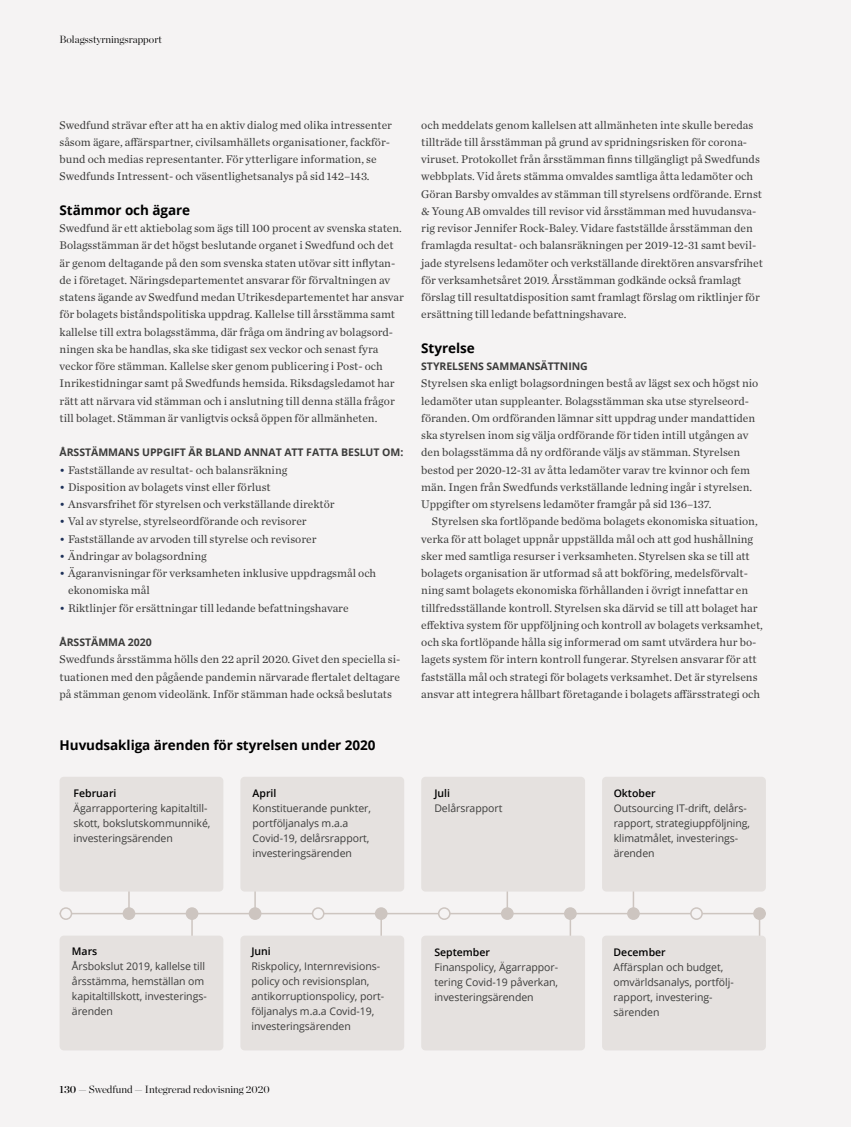
<style>
.page{position:relative;width:851px;height:1127px;background:#fff}
.page>*{position:absolute;margin:0;border:0;box-sizing:border-box;transform-origin:0 0}
.t1{font:700 13.5px "Open Sans";letter-spacing:-.005em;color:#000}
.t2{font:11.7px/17.2px "Chronicle Text G1";color:#3c3c3b}
.t3{font:10.5px/15px "Open Sans";letter-spacing:-.005em;color:#3c3c3b}
.t4{font:700 10.5px "Open Sans";letter-spacing:-.005em;color:#3c3c3b}
.t5{font:300 10.5px "Chronicle Display";color:#000}
.t6{font:600 10.5px "Open Sans";color:#000}
.s1{color:#1d3058}
.s2{font-family:"Chronicle Display Semi";font-weight:400}
</style>
<div class="page">
<div style="left:0;top:0;width:850px;height:1127px;background:#f5f3f3"></div>
<hr style="left:850px;top:0;width:1px;height:1127px;background:#f5f3f3">
<hr style="left:60px;top:913px;width:705px;height:1px;background:#cdc5c0">
<div style="left:60px;top:908px;width:11px;height:11px;background:#f5f3f3;border-radius:50%"></div>
<div style="left:60px;top:907px;width:12px;height:13px;border:2px solid #cdc5c0;border-radius:50%"></div>
<div style="left:312px;top:908px;width:12px;height:11px;background:#f5f3f3;border-radius:50%"></div>
<div style="left:312px;top:907px;width:12px;height:13px;border:2px solid #cdc5c0;border-radius:50%"></div>
<div style="left:438px;top:908px;width:12px;height:11px;background:#f5f3f3;border-radius:50%"></div>
<div style="left:438px;top:907px;width:12px;height:13px;border:2px solid #cdc5c0;border-radius:50%"></div>
<div style="left:690px;top:908px;width:12px;height:11px;background:#f5f3f3;border-radius:50%"></div>
<div style="left:690px;top:907px;width:12px;height:13px;border:2px solid #cdc5c0;border-radius:50%"></div>
<div style="left:123px;top:907px;width:12px;height:13px;background:#cdc5c0;border-radius:50%"></div>
<hr style="left:128px;top:882px;width:2px;height:32px;background:#cdc5c0">
<div style="left:186px;top:907px;width:12px;height:13px;background:#cdc5c0;border-radius:50%"></div>
<hr style="left:191px;top:916px;width:2px;height:33px;background:#cdc5c0">
<div style="left:249px;top:907px;width:12px;height:13px;background:#cdc5c0;border-radius:50%"></div>
<hr style="left:254px;top:881px;width:2px;height:32px;background:#cdc5c0">
<div style="left:375px;top:907px;width:12px;height:13px;background:#cdc5c0;border-radius:50%"></div>
<hr style="left:380px;top:916px;width:2px;height:33px;background:#cdc5c0">
<div style="left:627px;top:907px;width:12px;height:13px;background:#cdc5c0;border-radius:50%"></div>
<hr style="left:632px;top:880px;width:2px;height:33px;background:#cdc5c0">
<div style="left:564px;top:907px;width:12px;height:13px;background:#cdc5c0;border-radius:50%"></div>
<hr style="left:569px;top:913px;width:2px;height:33px;background:#cdc5c0">
<div style="left:501px;top:907px;width:12px;height:13px;background:#cdc5c0;border-radius:50%"></div>
<hr style="left:506px;top:880px;width:2px;height:33px;background:#cdc5c0">
<div style="left:753px;top:907px;width:12px;height:13px;background:#cdc5c0;border-radius:50%"></div>
<hr style="left:758px;top:913px;width:2px;height:32px;background:#cdc5c0">
<div style="left:60px;top:777px;width:163px;height:114px;background:#e5e1df;border-radius:4px"></div>
<div style="left:60px;top:935px;width:163px;height:115px;background:#e5e1df;border-radius:4px"></div>
<div style="left:240px;top:935px;width:164px;height:115px;background:#e5e1df;border-radius:4px"></div>
<div style="left:602px;top:777px;width:163px;height:114px;background:#e5e1df;border-radius:4px"></div>
<div style="left:240px;top:777px;width:164px;height:114px;background:#e5e1df;border-radius:4px"></div>
<div style="left:421px;top:777px;width:164px;height:114px;background:#e5e1df;border-radius:4px"></div>
<div style="left:421px;top:935px;width:164px;height:115px;background:#e5e1df;border-radius:4px"></div>
<div style="left:602px;top:935px;width:163px;height:115px;background:#e5e1df;border-radius:4px"></div>
<p class="t5" style="left:60px;top:31px;width:104px">Bolagsstyrningsrapport</p>
<p class="t2" style="left:60px;top:115px;width:334px">Swedfund strävar efter att ha en aktiv dialog med olika intressenter såsom ägare, affärspartner, civilsamhällets organisationer, fackför&shy;bund och medias representanter. För ytterligare information, se Swedfunds Intressent- och väsentlighetsanalys på sid 142–143.</p>
<p class="t1" style="left:60px;top:200px;width:132px">Stämmor och ägare</p>
<p class="t2" style="left:60px;top:219px;width:346px">Swedfund är ett aktiebolag som ägs till 100 procent av svenska staten.<br>Bolagsstämman är det högst beslutande organet i Swedfund och det är genom deltagande på den som svenska staten utövar sitt inflytan&shy;de i företaget. Näringsdepartementet ansvarar för förvaltningen av statens ägande av Swedfund medan Utrikesdepartementet har ansvar för bolagets biståndspolitiska uppdrag. Kallelse till årsstämma samt kallelse till extra bolagsstämma, där fråga om ändring av bolagsord&shy;ningen ska be handlas, ska ske tidigast sex veckor och senast fyra veckor före stämman. Kallelse sker genom publicering i Post- och Inrikestidningar samt på Swedfunds hemsida. Riksdagsledamot har rätt att närvara vid stämman och i anslutning till denna ställa frågor till bolaget. Stämman är vanligtvis också öppen för allmänheten.</p>
<p class="t4" style="left:60px;top:445px;width:345px">ÅRSSTÄMMANS UPPGIFT ÄR BLAND ANNAT ATT FATTA BESLUT OM:</p>
<p class="t2" style="left:60px;top:460px;width:229px"><span class="s1">•</span> Fastställande av resultat- och balansräkning</p>
<p class="t2" style="left:60px;top:478px;width:213px"><span class="s1">•</span> Disposition av bolagets vinst eller förlust</p>
<p class="t2" style="left:60px;top:495px;width:276px"><span class="s1">•</span> Ansvarsfrihet för styrelsen och verkställande direktör</p>
<p class="t2" style="left:60px;top:512px;width:249px"><span class="s1">•</span> Val av styrelse, styrelseordförande och revisorer</p>
<p class="t2" style="left:60px;top:529px;width:258px"><span class="s1">•</span> Fastställande av arvoden till styrelse och revisorer</p>
<p class="t2" style="left:60px;top:547px;width:148px"><span class="s1">•</span> Ändringar av bolagsordning</p>
<p class="t2" style="left:68px;top:564px;width:309px;text-indent:-9px"><span class="s1">•</span> Ägaranvisningar för verksamheten inklusive uppdragsmål och ekonomiska mål</p>
<p class="t2" style="left:60px;top:598px;width:290px"><span class="s1">•</span> Riktlinjer för ersättningar till ledande befattningshavare</p>
<p class="t4" style="left:60px;top:635px;width:94px">ÅRSSTÄMMA 2020</p>
<p class="t2" style="left:60px;top:650px;width:342px;text-align:justify">Swedfunds årsstämma hölls den 22 april 2020. Givet den speciella si&shy;tuationen med den pågående pandemin närvarade flertalet deltagare på stämman genom videolänk. Inför stämman hade också beslutats</p>
<p class="t1" style="left:60px;top:735px;width:317px">Huvudsakliga ärenden för styrelsen under 2020</p>
<p class="t6" style="left:74px;top:786px;width:44px">Februari</p>
<p class="t3" style="left:74px;top:801px;width:138px">Ägarrapportering kapitaltill&shy;skott, bokslutskommunniké, investeringsärenden</p>
<p class="t6" style="left:252px;top:786px;width:25px">April</p>
<p class="t3" style="left:252px;top:801px;width:120px">Konstituerande punkter, portföljanalys m.a.a<br>Covid-19, delårsrapport, investeringsärenden</p>
<p class="t2" style="left:421px;top:115px;width:343px">och meddelats genom kallelsen att allmänheten inte skulle beredas tillträde till årsstämman på grund av spridningsrisken för corona&shy;viruset. Protokollet från årsstämman finns tillgängligt på Swedfunds webbplats. Vid årets stämma omvaldes samtliga åtta ledamöter och Göran Barsby omvaldes av stämman till styrelsens ordförande. Ernst &amp; Young AB omvaldes till revisor vid årsstämman med huvudansva&shy;rig revisor Jennifer Rock-Baley. Vidare fastställde årsstämman den framlagda resultat- och balansräkningen per 2019-12-31 samt bevil&shy;jade styrelsens ledamöter och verkställande direktören ansvarsfrihet för verksamhetsåret 2019. Årsstämman godkände också framlagt förslag till resultatdisposition samt framlagt förslag om riktlinjer för ersättning till ledande befattningshavare.</p>
<p class="t1" style="left:421px;top:338px;width:55px">Styrelse</p>
<p class="t4" style="left:421px;top:359px;width:168px">STYRELSENS SAMMANSÄTTNING</p>
<p class="t2" style="left:421px;top:374px;width:338px">Styrelsen ska enligt bolagsordningen bestå av lägst sex och högst nio ledamöter utan suppleanter. Bolagsstämman ska utse styrelseord&shy;föranden. Om ordföranden lämnar sitt uppdrag under mandattiden ska styrelsen inom sig välja ordförande för tiden intill utgången av den bolagsstämma då ny ordförande väljs av stämman. Styrelsen bestod per 2020-12-31 av åtta ledamöter varav tre kvinnor och fem män. Ingen från Swedfunds verkställande ledning ingår i styrelsen.<br>Uppgifter om styrelsens ledamöter framgår på sid 136–137.</p>
<p class="t2" style="left:421px;top:512px;width:343px;text-indent:11px">Styrelsen ska fortlöpande bedöma bolagets ekonomiska situation, verka för att bolaget uppnår uppställda mål och att god hushållning sker med samtliga resurser i verksamheten. Styrelsen ska se till att bolagets organisation är utformad så att bokföring, medelsförvalt&shy;ning samt bolagets ekonomiska förhållanden i övrigt innefattar en tillfredsställande kontroll. Styrelsen ska därvid se till att bolaget har effektiva system för uppföljning och kontroll av bolagets verksamhet, och ska fortlöpande hålla sig informerad om samt utvärdera hur bo&shy;lagets system för intern kontroll fungerar. Styrelsen ansvarar för att fastställa mål och strategi för bolagets verksamhet. Det är styrelsens ansvar att integrera hållbart företagande i bolagets affärsstrategi och</p>
<p class="t6" style="left:434px;top:786px;width:17px">Juli</p>
<p class="t3" style="left:434px;top:801px;width:70px">Delårsrapport</p>
<p class="t6" style="left:613px;top:786px;width:43px">Oktober</p>
<p class="t3" style="left:613px;top:800px;width:138px">Outsourcing IT-drift, delårs&shy;rapport, strategiuppföljning, klimatmålet, investerings&shy;ärenden</p>
<p class="t6" style="left:72px;top:944px;width:27px">Mars</p>
<p class="t3" style="left:72px;top:958px;width:136px">Årsbokslut 2019, kallelse till årsstämma, hemställan om kapitaltillskott, investerings&shy;ärenden</p>
<p class="t6" style="left:251px;top:944px;width:21px">Juni</p>
<p class="t3" style="left:251px;top:958px;width:134px">Riskpolicy, Internrevisions&shy;policy och revisionsplan, antikorruptionspolicy, port&shy;följanalys m.a.a Covid-19, investeringsärenden</p>
<p class="t5" style="left:60px;top:1081px;width:211px"><span class="s2">130</span> — Swedfund — Integrerad redovisning 2020</p>
<p class="t6" style="left:434px;top:945px;width:57px">September</p>
<p class="t3" style="left:434px;top:959px;width:125px;text-align:justify">Finanspolicy, Ägarrappor&shy;tering Covid-19 påverkan, investeringsärenden</p>
<p class="t6" style="left:613px;top:945px;width:54px">December</p>
<p class="t3" style="left:613px;top:959px;width:122px">Affärsplan och budget, omvärldsanalys, portfölj&shy;rapport, investering&shy;särenden</p>
</div>
